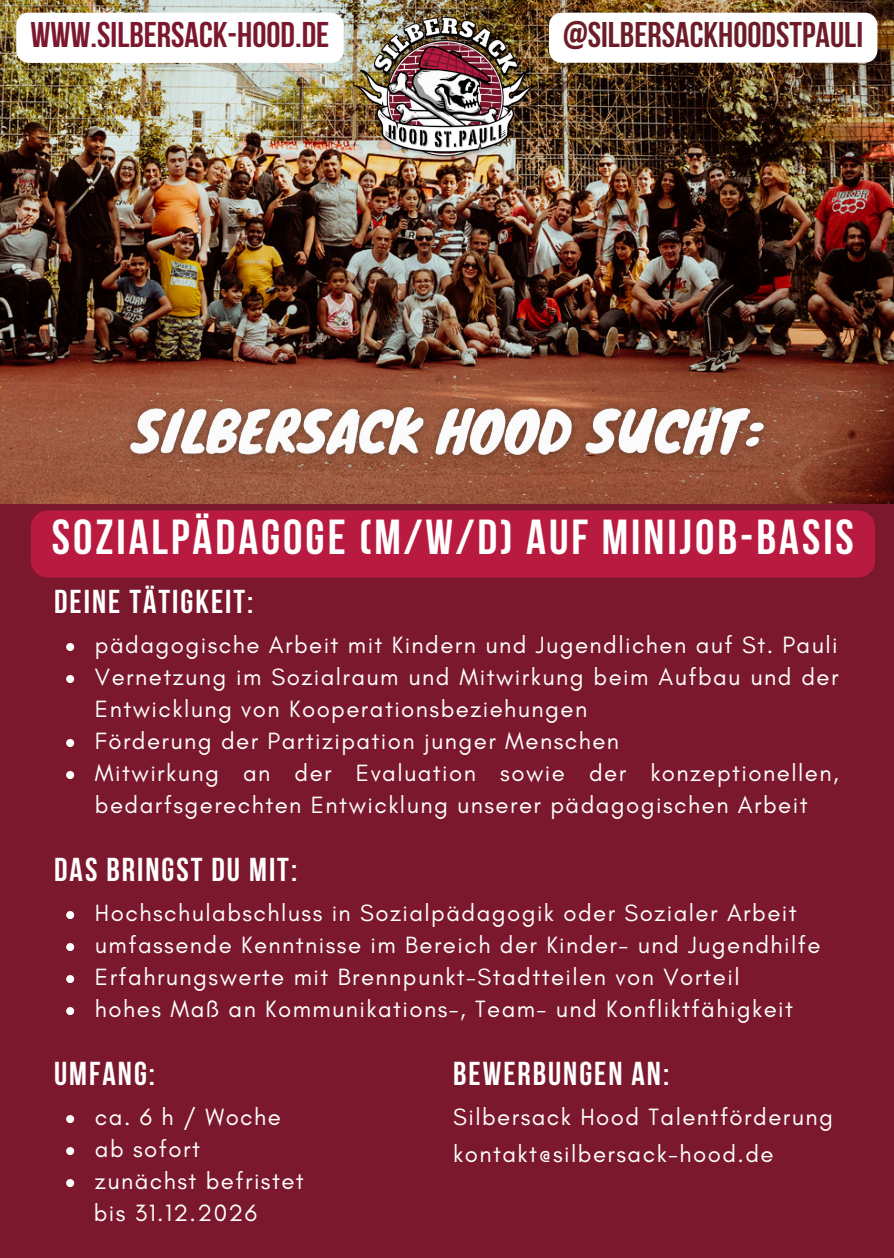
<style>
.page{position:relative;width:894px;height:1258px;background:#fff}
.page>*{position:absolute;margin:0;border:0;box-sizing:border-box;transform-origin:0 0}
.t1{font:700 48.9px "Bebas Neue";letter-spacing:.06em;color:#fff}
.t2{font:700 35.7px "Bebas Neue";color:#7b182d}
.t3{font:700 35.7px "Bebas Neue";color:#6d1d27}
.t4{font:700 33px "Bebas Neue";letter-spacing:.06em;color:#fff}
.t5{font:24px/32.1px "Glacial Indifference";letter-spacing:.06em;color:#fff}
</style>
<div class="page">
<div style="left:0;top:0;width:893px;height:1258px;background:#7b182d"></div>
<img style="left:0;top:0;width:893px;height:503px">
<img style="left:352px;top:17px;width:189px;height:144px">
<svg style="left:66px;top:643px;width:8px;height:8px"></svg>
<svg style="left:66px;top:675px;width:8px;height:8px"></svg>
<svg style="left:66px;top:739px;width:8px;height:8px"></svg>
<svg style="left:66px;top:771px;width:8px;height:8px"></svg>
<svg style="left:66px;top:911px;width:8px;height:8px"></svg>
<svg style="left:66px;top:943px;width:8px;height:8px"></svg>
<svg style="left:66px;top:975px;width:8px;height:8px"></svg>
<svg style="left:66px;top:1007px;width:8px;height:8px"></svg>
<svg style="left:66px;top:1115px;width:8px;height:8px"></svg>
<svg style="left:66px;top:1147px;width:8px;height:8px"></svg>
<svg style="left:66px;top:1179px;width:8px;height:8px"></svg>
<img style="left:114px;top:388px;width:669px;height:85px">
<div style="left:31px;top:511px;width:843px;height:66px;background:#b91b40"></div>
<div style="left:16px;top:13px;width:327px;height:50px;background:#fff;border-radius:13px"></div>
<div style="left:549px;top:13px;width:328px;height:50px;background:#fff;border-radius:13px"></div>
<p class="t2" style="left:30px;top:20px;width:300px">WWW.SILBERSACK-HOOD.DE</p>
<p class="t3" style="left:563px;top:20px;width:301px">@SILBERSACKHOODSTPAULI</p>
<h3 class="t1" style="left:52px;top:517px;width:803px">SOZIALPÄDAGOGE (M/W/D) AUF MINIJOB-BASIS</h3>
<p class="t4" style="left:54px;top:588px;width:200px">DEINE TÄTIGKEIT:</p>
<h3 class="t5" style="left:95px;top:628px;width:744px">pädagogische Arbeit mit Kindern und Jugendlichen auf St. Pauli</h3>
<p class="t5" style="left:95px;top:660px;width:745px">Vernetzung im Sozialraum und Mitwirkung beim Aufbau und der<br>Entwicklung von Kooperationsbeziehungen</p>
<h3 class="t5" style="left:95px;top:724px;width:525px">Förderung der Partizipation junger Menschen</h3>
<h2 class="t5" style="left:95px;top:756px;width:745px">Mitwirkung an der Evaluation sowie der konzeptionellen, bedarfsgerechten Entwicklung unserer pädagogischen Arbeit</h2>
<h3 class="t4" style="left:54px;top:856px;width:244px">DAS BRINGST DU MIT:</h3>
<p class="t5" style="left:95px;top:896px;width:703px">Hochschulabschluss in Sozialpädagogik oder Sozialer Arbeit</p>
<p class="t5" style="left:95px;top:928px;width:727px">umfassende Kenntnisse im Bereich der Kinder- und Jugendhilfe</p>
<p class="t5" style="left:95px;top:960px;width:646px">Erfahrungswerte mit Brennpunkt-Stadtteilen von Vorteil</p>
<p class="t5" style="left:95px;top:992px;width:699px">hohes Maß an Kommunikations-, Team- und Konfliktfähigkeit</p>
<h3 class="t4" style="left:54px;top:1060px;width:102px">UMFANG:</h3>
<p class="t5" style="left:95px;top:1100px;width:187px">ca. 6 h / Woche</p>
<p class="t5" style="left:95px;top:1132px;width:106px">ab sofort</p>
<p class="t5" style="left:95px;top:1164px;width:210px">zunächst befristet</p>
<p class="t5" style="left:94px;top:1196px;width:165px">bis 31.12.2026</p>
<p class="t4" style="left:453px;top:1060px;width:217px">BEWERBUNGEN AN:</p>
<p class="t5" style="left:453px;top:1100px;width:381px">Silbersack Hood Talentförderung</p>
<p class="t5" style="left:453px;top:1137px;width:322px">kontakt@silbersack-hood.de</p>
</div>
